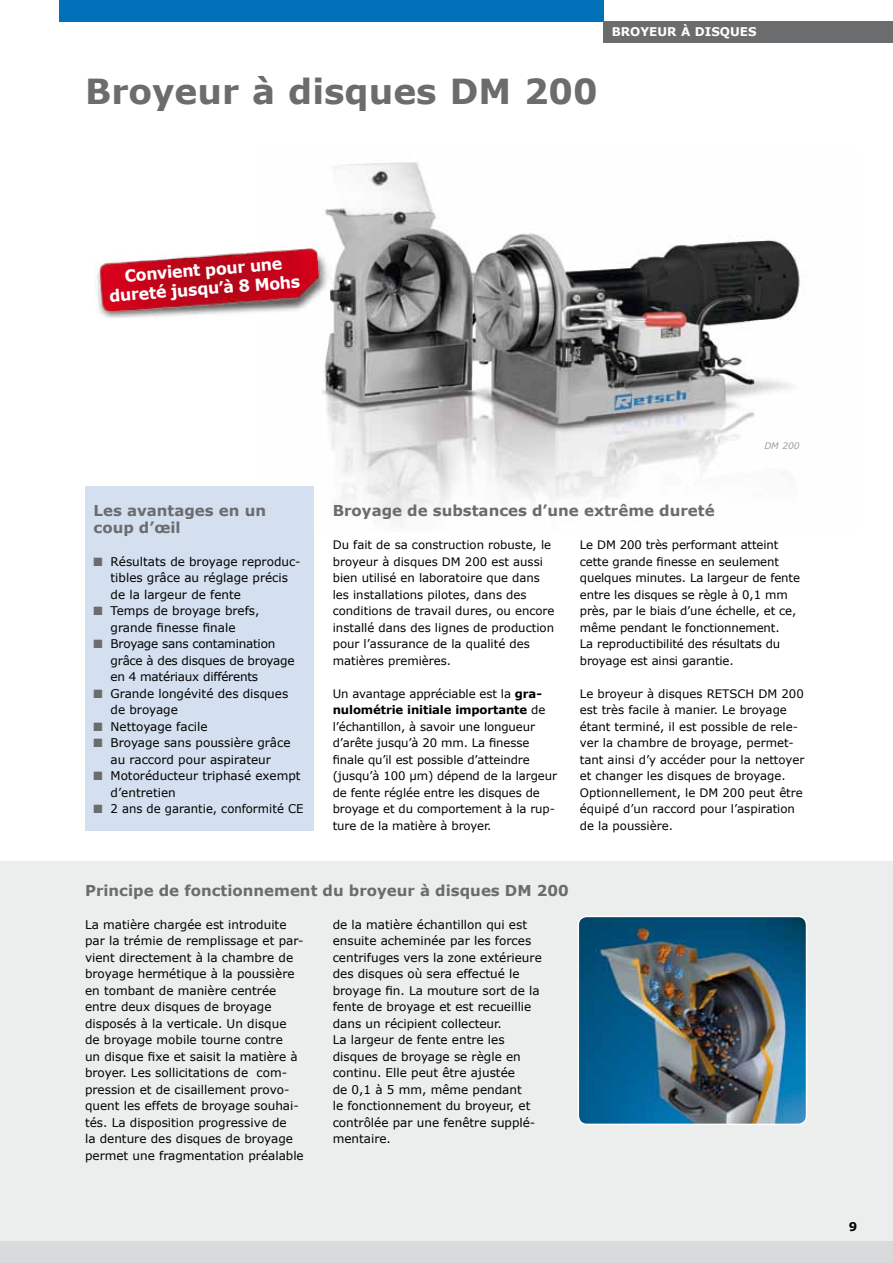
<style>
.page{position:relative;width:893px;height:1263px;background:#fff}
.page>*{position:absolute;margin:0;border:0;box-sizing:border-box;transform-origin:0 0}
.t1{font:700 34.5px "Verdana";color:#6b6c6e}
.t2{font:700 16.5px/19px "Verdana";color:#fff;text-align:center;scale:.96 1}
.t3{font:700 15px/16.5px "Verdana";color:#6b6c6e}
.t4{font:12px/16.5px "Verdana";color:#000}
.t5{font:12px/16.5px "Verdana";letter-spacing:-.02em;color:#000}
.t6{font:700 12px "Verdana";color:#fff}
.t7{font:700 12px "Verdana";color:#000}
.t8{font:11.7px/16.5px "Verdana";letter-spacing:-.005em;color:#000}
.t9{font:italic 9px "Verdana";color:#9c9e9f}
.s1{color:#6b6c6e}
.s2{font-weight:700}
</style>
<div class="page">
<div style="left:0;top:862px;width:893px;height:401px;background:#eceded"></div>
<img style="left:578px;top:916px;width:228px;height:208px">
<div style="left:578px;top:916px;width:229px;height:209px;border:2px solid #fff;border-radius:9px"></div>
<div style="left:60px;top:0;width:544px;height:21px;background:#0070b8"></div>
<div style="left:604px;top:21px;width:289px;height:22px;background:#6b6c6e"></div>
<div style="left:0;top:1242px;width:893px;height:21px;background:#d9dadb"></div>
<img style="left:313px;top:162px;width:493px;height:369px">
<div style="left:85px;top:486px;width:228px;height:345px;background:#d4e0f0"></div>
<img style="left:96px;top:236px;width:235px;height:82px">
<h1 class="t1" style="left:85px;top:69px;width:394px">Broyeur à disques DM</h1>
<h1 class="t1" style="left:524px;top:69px;width:75px">200</h1>
<p class="t6" style="left:612px;top:24px;width:20px">BROYEUR</p>
<p class="t6" style="left:681px;top:24px;width:24px">À DISQUES</p>
<h2 class="t2" style="left:107px;top:266px;width:203px;rotate:-4deg">Convient pourune dureté jusqu’à 8 Mohs</h2>
<p class="t3" style="left:94px;top:502px;width:174px">Les avantages en un coup d’œil</p>
<p class="t4" style="left:111px;top:552px;width:192px;text-indent:-17px"><span class="s1">■</span> Résultats de broyage reproduc&shy;tibles grâce au réglage précis de la largeur de fente</p>
<p class="t4" style="left:94px;top:602px;width:168px;text-align:center"><span class="s1">■</span> Temps de broyage brefs, grande finesse finale</p>
<p class="t5" style="left:111px;top:635px;width:186px;text-indent:-17px"><span class="s1">■</span> Broyage sans contamination grâce à des disques de broyage en 4 matériaux différents</p>
<p class="t4" style="left:111px;top:684px;width:179px;text-indent:-17px"><span class="s1">■</span> Grande longévité des disques de broyage</p>
<p class="t4" style="left:94px;top:717px;width:116px"><span class="s1">■</span> Nettoyage facile</p>
<p class="t4" style="left:94px;top:734px;width:199px;text-align:center"><span class="s1">■</span> Broyage sans poussière grâce au raccord pour aspirateur</p>
<p class="t4" style="left:111px;top:767px;width:191px;text-indent:-17px"><span class="s1">■</span> Motoréducteur triphasé exempt d’entretien</p>
<p class="t4" style="left:94px;top:800px;width:211px"><span class="s1">■</span> 2 ans de garantie, conformité CE</p>
<p class="t3" style="left:333px;top:502px;width:383px">Broyage de substances d’une extrême dureté</p>
<p class="t9" style="left:764px;top:440px;width:37px">DM 200</p>
<p class="t8" style="left:333px;top:536px;width:223px">Du fait de sa construction robuste, le broyeur à disques DM 200 est aussi bien utilisé en laboratoire que dans les installations pilotes, dans des conditions de travail dures, ou encore installé dans des lignes de production pour l’assurance de la qualité des matières premières.</p>
<p class="t8" style="left:333px;top:685px;width:226px">Un avantage appréciable est la <span class="s2">gra&shy;nulométrie initiale importante</span> de l’échantillon, à savoir une longueur d’arête jusqu’à 20 mm. La finesse finale qu’il est possible d’atteindre (jusqu’à 100 μm) dépend de la largeur de fente réglée entre les disques de broyage et du comportement à la rup&shy;ture de la matière à broyer.</p>
<p class="t8" style="left:580px;top:536px;width:222px">Le DM 200 très performant atteint cette grande finesse en seulement quelques minutes. La largeur de fente entre les disques se règle à 0,1 mm près, par le biais d’une échelle, et ce, même pendant le fonctionnement.<br>La reproductibilité des résultats du broyage est ainsi garantie.</p>
<p class="t8" style="left:580px;top:685px;width:226px">Le broyeur à disques RETSCH DM 200 est très facile à manier. Le broyage étant terminé, il est possible de rele&shy;ver la chambre de broyage, permet&shy;tant ainsi d’y accéder pour la nettoyer et changer les disques de broyage.<br>Optionnellement, le DM 200 peut être équipé d’un raccord pour l’aspiration de la poussière.</p>
<p class="t3" style="left:85px;top:881px;width:433px">Principe de fonctionnement du broyeur à disques DM</p>
<p class="t3" style="left:537px;top:881px;width:33px">200</p>
<p class="t4" style="left:333px;top:915px;width:211px">de la matière échantillon qui est ensuite acheminée par les forces centrifuges vers la zone extérieure des disques où sera effectué le broyage fin. La mouture sort de la fente de broyage et est recueillie dans un récipient collecteur.<br>La largeur de fente entre les disques de broyage se règle en continu. Elle peut être ajustée<br>de 0,1 à 5 mm, même pendant<br>le fonctionnement du broyeur, et contrôlée par une fenêtre supplé&shy;mentaire.</p>
<p class="t4" style="left:85px;top:915px;width:220px">La matière chargée est introduite par la trémie de remplissage et par&shy;vient directement à la chambre de broyage hermétique à la poussière en tombant de manière centrée entre deux disques de broyage disposés à la verticale. Un disque de broyage mobile tourne contre<br>un disque fixe et saisit la matière à broyer. Les sollicitations de com&shy;pression et de cisaillement provo&shy;quent les effets de broyage souhai&shy;tés. La disposition progressive de<br>la denture des disques de broyage permet une fragmentation préalable</p>
<p class="t7" style="left:849px;top:1219px;width:10px">9</p>
</div>
